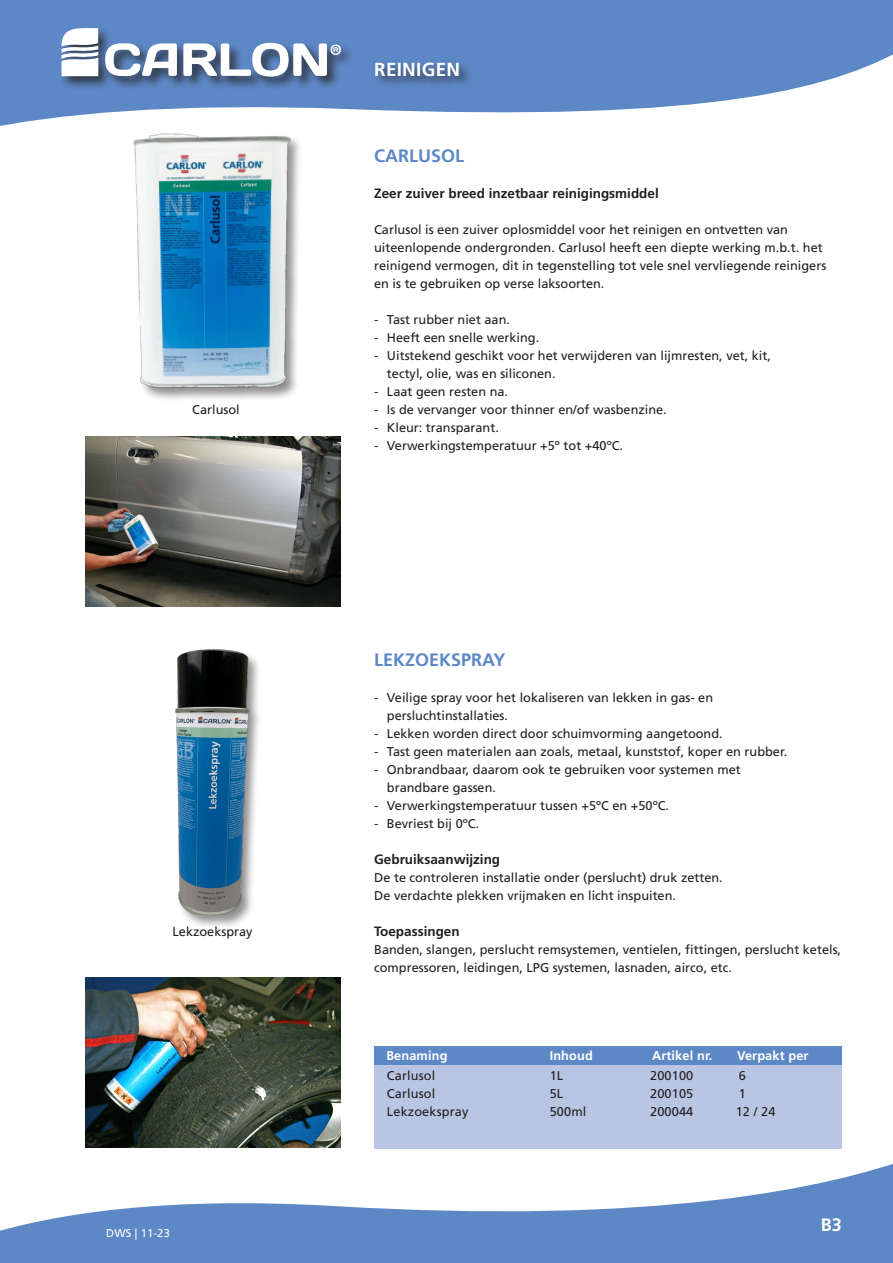
<style>
.page{position:relative;width:893px;height:1263px;background:#fff}
.page>*{position:absolute;margin:0;border:0;box-sizing:border-box;transform-origin:0 0}
.t1{font:700 18.9px "Frutiger LT Std";color:#fff}
.naam{font:700 18px "Frutiger LT Std";color:#5d88c6}
.t2{font:700 18px "Frutiger LT Std";color:#fff}
.vet{font:700 13.5px "Frutiger LT Std";color:#231f20}
.t3{font:12.75px/18px "Frutiger LT Std";color:#231f20}
.t4{font:700 12.75px "Frutiger LT Std";letter-spacing:.01em;color:#fff}
.t5{font:11.25px "Frutiger LT Std";letter-spacing:.01em;color:#fff}
</style>
<div class="page">
<svg style="left:0;top:1164px;width:893px;height:99px;fill:#5d88c6"></svg>
<svg style="left:0;top:0;width:893px;height:126px;fill:#5d88c6"></svg>
<div style="left:373px;top:60px;width:100px;height:30px;background:#231f20;opacity:.75"></div>
<div style="left:60px;top:26px;width:294px;height:65px;background:#231f20;opacity:.75"></div>
<svg style="left:105px;top:43px;width:72px;height:33px"></svg>
<svg style="left:183px;top:43px;width:158px;height:34px"></svg>
<svg style="left:61px;top:28px;width:37px;height:48px"></svg>
<img style="left:86px;top:119px;width:255px;height:280px">
<div style="left:173px;top:648px;width:90px;height:281px;background:#231f20;opacity:.5"></div>
<img style="left:173px;top:648px;width:90px;height:267px">
<div style="left:374px;top:1046px;width:468px;height:102px;background:#b8c6e4"></div>
<div style="left:374px;top:1046px;width:468px;height:18px;background:#5d88c6"></div>
<img style="left:85px;top:436px;width:255px;height:170px">
<img style="left:85px;top:977px;width:255px;height:171px">
<p class="t3" style="left:192px;top:401px;width:49px">Carlusol</p>
<p class="t3" style="left:173px;top:923px;width:82px">Lekzoekspray</p>
<p class="t5" style="left:106px;top:1226px;width:65px">DWS | 11-23</p>
<p class="t1" style="left:374px;top:58px;width:12px">REINIGEN</p>
<p class="naam" style="left:374px;top:145px;width:92px">CARLUSOL</p>
<p class="vet" style="left:374px;top:185px;width:286px">Zeer zuiver breed inzetbaar reinigingsmiddel</p>
<p class="t3" style="left:374px;top:221px;width:454px">Carlusol is een zuiver oplosmiddel voor het reinigen en ontvetten van uiteenlopende ondergronden. Carlusol heeft een diepte werking m.b.t. het reinigend vermogen, dit in tegenstelling tot vele snel vervliegende reinigers en is te gebruiken op verse laksoorten.</p>
<p class="t3" style="left:374px;top:311px;width:137px">- Tast rubber niet aan.</p>
<p class="t3" style="left:374px;top:329px;width:167px">- Heeft een snelle werking.</p>
<p class="t3" style="left:374px;top:347px;width:398px">- Uitstekend geschikt voor het verwijderen van lijmresten, vet, kit,</p>
<p class="t3" style="left:387px;top:365px;width:170px">tectyl, olie, was en siliconen.</p>
<p class="t3" style="left:374px;top:383px;width:135px">- Laat geen resten na.</p>
<p class="t3" style="left:374px;top:401px;width:294px">- Is de vervanger voor thinner en/of wasbenzine.</p>
<p class="t3" style="left:374px;top:419px;width:126px">- Kleur: transparant.</p>
<p class="t3" style="left:374px;top:437px;width:250px">- Verwerkingstemperatuur +5º tot +40ºC.</p>
<p class="naam" style="left:374px;top:649px;width:133px">LEKZOEKSPRAY</p>
<p class="t3" style="left:387px;top:689px;width:328px;text-indent:-13px">- Veilige spray voor het lokaliseren van lekken in gas- en persluchtinstallaties.</p>
<p class="t3" style="left:374px;top:725px;width:350px">- Lekken worden direct door schuimvorming aangetoond.</p>
<p class="t3" style="left:374px;top:743px;width:415px">- Tast geen materialen aan zoals, metaal, kunststof, koper en rubber.</p>
<p class="t3" style="left:387px;top:761px;width:355px;text-indent:-13px">- Onbrandbaar, daarom ook te gebruiken voor systemen met brandbare gassen.</p>
<p class="t3" style="left:374px;top:797px;width:296px">- Verwerkingstemperatuur tussen +5ºC en +50ºC.</p>
<p class="t3" style="left:374px;top:815px;width:106px">- Bevriest bij 0ºC.</p>
<p class="vet" style="left:374px;top:851px;width:128px">Gebruiksaanwijzing</p>
<p class="t3" style="left:374px;top:869px;width:350px">De te controleren installatie onder (perslucht) druk zetten.</p>
<p class="t3" style="left:374px;top:887px;width:303px">De verdachte plekken vrijmaken en licht inspuiten.</p>
<p class="vet" style="left:374px;top:923px;width:87px">Toepassingen</p>
<p class="t3" style="left:374px;top:941px;width:468px">Banden, slangen, perslucht remsystemen, ventielen, fittingen, perslucht ketels, compressoren, leidingen, LPG systemen, lasnaden, airco, etc.</p>
<p class="t4" style="left:386px;top:1048px;width:63px">Benaming</p>
<p class="t4" style="left:550px;top:1048px;width:45px">Inhoud</p>
<p class="t4" style="left:652px;top:1048px;width:62px">Artikel nr.</p>
<p class="t4" style="left:737px;top:1048px;width:73px">Verpakt per</p>
<p class="t3" style="left:387px;top:1067px;width:50px">Carlusol</p>
<p class="t3" style="left:550px;top:1067px;width:15px">1L</p>
<p class="t3" style="left:650px;top:1067px;width:45px">200100</p>
<p class="t3" style="left:739px;top:1067px;width:9px">6</p>
<p class="t3" style="left:387px;top:1085px;width:50px">Carlusol</p>
<p class="t3" style="left:550px;top:1085px;width:15px">5L</p>
<p class="t3" style="left:650px;top:1085px;width:45px">200105</p>
<p class="t3" style="left:739px;top:1085px;width:9px">1</p>
<p class="t3" style="left:387px;top:1103px;width:83px">Lekzoekspray</p>
<p class="t3" style="left:550px;top:1103px;width:38px">500ml</p>
<p class="t3" style="left:650px;top:1103px;width:45px">200044</p>
<p class="t3" style="left:736px;top:1103px;width:41px">12 / 24</p>
<p class="t2" style="left:821px;top:1214px;width:23px">B3</p>
</div>
